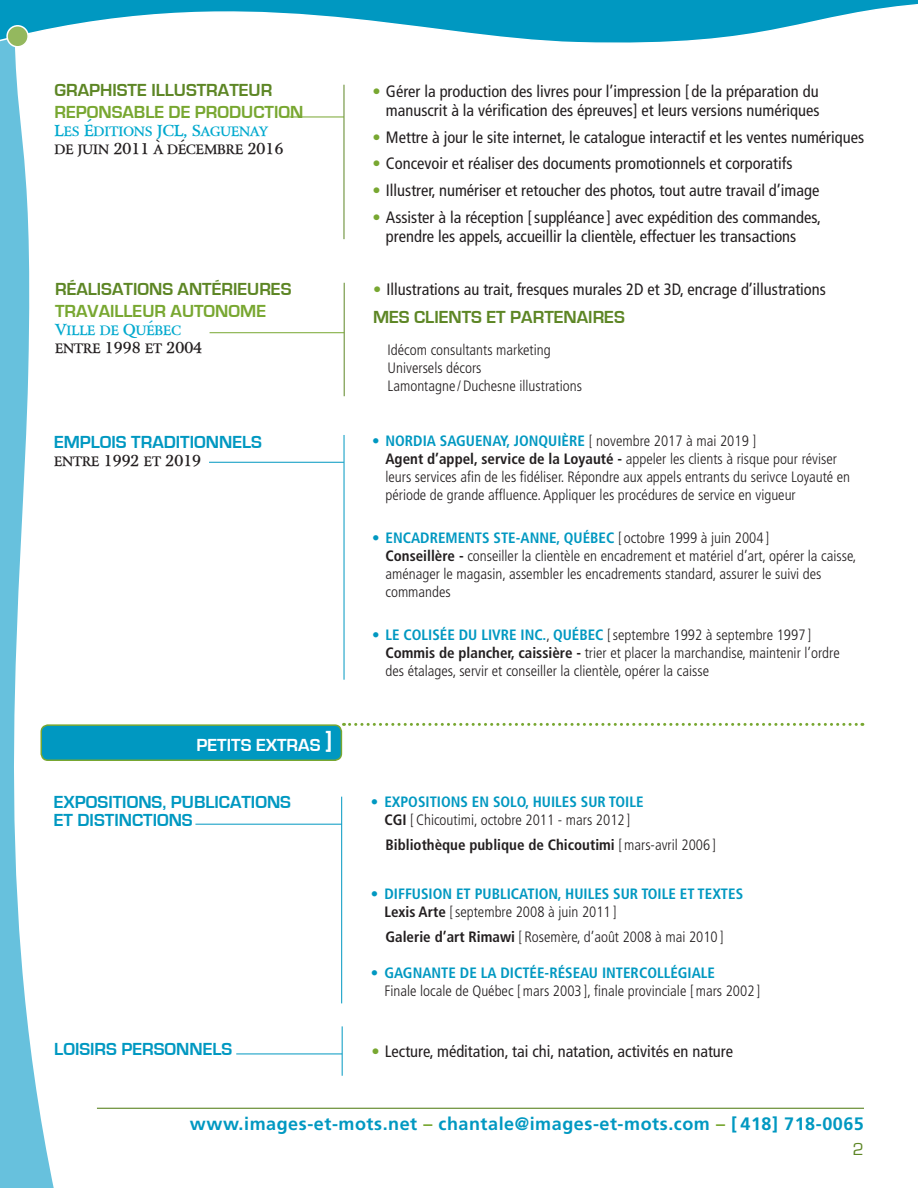
<style>
.page{position:relative;width:918px;height:1188px;background:#fff}
.page>*{position:absolute;margin:0;border:0;box-sizing:border-box;transform-origin:0 0}
.t1{font:700 18px/18px "Eurostile";color:#0098c1}
.t2{font:700 18px "Eurostile";color:#5d8625}
.t3{font:700 18px "Frutiger";letter-spacing:.03em;color:#0098c1}
.t4{font:700 18px "Eurostile";color:#78a731}
.t5{font:700 18px "Eurostile";color:#fff}
.t6{font:18px "Eurostile";color:#5d8625}
.t7{font:condensed 16.5px/19.8px "Frutiger";color:#231f20;text-align:right}
.t8{font:300 condensed 15px/18px "Frutiger";color:#231f20}
.t9{font:700 condensed 15px/18px "Frutiger";color:#0098c1}
.t10{font:700 condensed 15px "Frutiger";color:#231f20}
.t11{font:15px "Array Bold SC850";color:#231f20}
.t12{font:12.75px/18px "Array Bold SC850";color:#02a9ce}
.s1{font-size:15px}
.s2{color:#231f20}
.s3{font-size:15px;color:#231f20}
.s4{color:#78a731}
.s5{font-size:12.75px}
.s6{color:#0098c1}
.s7{font-weight:700;color:#0098c1}
.s8{font-weight:700}
.s9{font-weight:300}
.s10{font-weight:300;color:#231f20}
</style>
<div class="page">
<hr style="left:97px;top:1108px;width:767px;height:1px;background:#5d8625">
<svg style="left:0;top:48px;width:54px;height:1140px"></svg>
<svg style="left:0;top:0;width:918px;height:48px"></svg>
<div style="left:7px;top:26px;width:21px;height:21px;background:#94b85e;border-radius:50%"></div>
<div style="left:6px;top:25px;width:23px;height:23px;border:2px solid #fff;border-radius:50%"></div>
<hr style="left:344px;top:283px;width:1px;height:113px;background:#5d8625">
<hr style="left:210px;top:332px;width:134px;height:1px;background:#78a731">
<hr style="left:341px;top:797px;width:1px;height:206px;background:#0098c1">
<hr style="left:195px;top:824px;width:147px;height:1px;background:#0098c1">
<hr style="left:344px;top:435px;width:1px;height:245px;background:#0098c1">
<hr style="left:209px;top:462px;width:135px;height:1px;background:#0098c1">
<hr style="left:344px;top:85px;width:1px;height:154px;background:#5d8625">
<hr style="left:287px;top:117px;width:57px;height:1px;background:#78a731">
<div style="left:41px;top:725px;width:300px;height:35px;background:#0098c1;border-radius:7px"></div>
<div style="left:40px;top:724px;width:302px;height:37px;border:2px solid #78a731;border-radius:7px"></div>
<svg style="left:344px;top:723px;width:519px;height:3px"></svg>
<hr style="left:342px;top:1026px;width:1px;height:50px;background:#0098c1">
<hr style="left:236px;top:1054px;width:106px;height:1px;background:#0098c1">
<p class="t2" style="left:54px;top:80px;width:219px">GRAPHISTE ILLUSTRATEUR</p>
<p class="t4" style="left:54px;top:102px;width:250px">REPONSABLE DE PRODUCTION</p>
<p class="t12" style="left:54px;top:121px;width:230px"><span class="s1">L</span>ES <span class="s1">É</span>DITIONS <span class="s1">JCL, S</span>AGUENAY<br><span class="s2">DE JUIN</span> <span class="s3">2011</span> <span class="s2">À DÉCEMBRE</span> <span class="s3">2016</span></p>
<p class="t7" style="left:372px;top:81px;width:449px"><span class="s4">•</span> Gérer la production des livres pour l’impression [ de la préparation du manuscrit à la vérification des épreuves] et leurs versions numériques</p>
<p class="t7" style="left:372px;top:127px;width:493px"><span class="s4">•</span> Mettre à jour le site internet, le catalogue interactif et les ventes numériques</p>
<p class="t7" style="left:372px;top:154px;width:422px"><span class="s4">•</span> Concevoir et réaliser des documents promotionnels et corporatifs</p>
<p class="t7" style="left:372px;top:181px;width:448px"><span class="s4">•</span> Illustrer, numériser et retoucher des photos, tout autre travail d’image</p>
<p class="t7" style="left:386px;top:207px;width:437px;text-align:left;text-indent:-13px"><span class="s4">•</span> Assister à la réception [suppléance ] avec expédition des commandes, prendre les appels, accueillir la clientèle, effectuer les transactions</p>
<p class="t2" style="left:55px;top:280px;width:238px">RÉALISATIONS ANTÉRIEURES</p>
<p class="t4" style="left:55px;top:301px;width:212px">TRAVAILLEUR AUTONOME</p>
<p class="t12" style="left:55px;top:320px;width:127px"><span class="s1">V</span>ILLE DE <span class="s1">Q</span>UÉBEC</p>
<p class="t11" style="left:55px;top:334px;width:149px"><span class="s5">ENTRE</span> 1998 <span class="s5">ET</span> 2004</p>
<p class="t7" style="left:373px;top:279px;width:454px"><span class="s4">•</span> Illustrations au trait, fresques murales 2D et 3D, encrage d’illustrations</p>
<p class="t2" style="left:373px;top:308px;width:253px">MES CLIENTS ET PARTENAIRES</p>
<p class="t8" style="left:388px;top:341px;width:196px">Idécom consultants marketing<br>Universels décors<br>Lamontagne /Duchesne illustrations</p>
<p class="t1" style="left:54px;top:433px;width:209px">EM PLOIS TRADITIONNELS</p>
<p class="t11" style="left:54px;top:447px;width:149px"><span class="s5">ENTRE</span> 1992 <span class="s5">ET</span> 2019</p>
<p class="t8" style="left:386px;top:432px;width:466px;text-indent:-14px"><span class="s6">•</span> <span class="s7">NORDIA SAGUENAY, JONQUIÈRE</span> [ novembre 2017 à mai 2019 ]<br><span class="s8">AGENT D’APPEL, SERVICE DE LA LOYAUTÉ -</span> appeler les clients à risque pour réviser leurs services afin de les fidéliser. Répondre aux appels entrants du serivce Loyauté en période de grande affluence. Appliquer les procédures de service en vigueur</p>
<p class="t8" style="left:386px;top:529px;width:472px;text-indent:-13px"><span class="s6">•</span> <span class="s7">ENCADREMENTS STE-ANNE, QUÉBEC</span> [ octobre 1999 à juin 2004 ]<br><span class="s8">CONSEILLÈRE -</span> conseiller la clientèle en encadrement et matériel d’art, opérer la caisse, aménager le magasin, assembler les encadrements standard, assurer le suivi des commandes</p>
<p class="t8" style="left:386px;top:626px;width:456px;text-indent:-14px"><span class="s6">•</span> <span class="s7">LE COLISÉE DU LIVRE INC.</span>, <span class="s7">QUÉBEC</span> [septembre 1992 à septembre 1997 ]<br><span class="s8">COMMIS DE PLANCHER, CAISSIÈRE -</span> trier et placer la marchandise, maintenir l’ordre des étalages, servir et conseiller la clientèle, opérer la caisse</p>
<p class="t5" style="left:197px;top:736px;width:137px">PETITS EXTRAS <sup>]</sup></p>
<p class="t1" style="left:54px;top:793px;width:239px">EXPOSITIONS, PUBLICATIONS<br>ET DISTINCTIONS</p>
<p class="t8" style="left:371px;top:793px;width:274px;text-align:center"><span class="s6">•</span> <span class="s7">EXPOSITIONS EN SOLO, HUILES SUR TOILE<br></span><span class="s8">CGI</span> [Chicoutimi, octobre 2011 - mars 2012 ]</p>
<p class="t10" style="left:386px;top:836px;width:332px">BIBLIOTHÈQUE PUBLIQUE DE CHICOUTIMI <span class="s9">[mars-avril 2006 ]</span></p>
<p class="t9" style="left:384px;top:885px;width:360px;text-indent:-13px"><span class="s9">•</span> DIFFUSION ET PUBLICATION, HUILES SUR TOILE ET TEXTES<br><span class="s2">LEXIS ARTE</span> <span class="s10">[septembre 2008 à juin 2011 ]</span></p>
<p class="t8" style="left:386px;top:928px;width:340px"><span class="s8">GALERIE D’ART RIMAWI</span> [ Rosemère, d’août 2008 à mai 2010 ]</p>
<p class="t9" style="left:371px;top:964px;width:24px"><span class="s9">•</span> GAG</p>
<p class="t9" style="left:413px;top:964px;width:304px">NANTE DE LA DICTÉE-RÉSEAU INTERCOLLÉGIALE</p>
<p class="t8" style="left:384px;top:982px;width:377px">Finale locale de Québec [mars 2003 ], finale provinciale [mars 2002 ]</p>
<p class="t1" style="left:54px;top:1040px;width:180px">LOISIRS PERSONNELS</p>
<p class="t7" style="left:371px;top:1042px;width:363px"><span class="s4">•</span> Lecture, méditation, tai chi, natation, activités en nature</p>
<p class="t3" style="left:190px;top:1114px;width:676px">www.images-et-mots.net <span class="s4">–</span> chantale@images-et-mots.com <span class="s4">–</span> [ 418] 718-0065</p>
<p class="t6" style="left:853px;top:1139px;width:13px">2</p>
</div>
